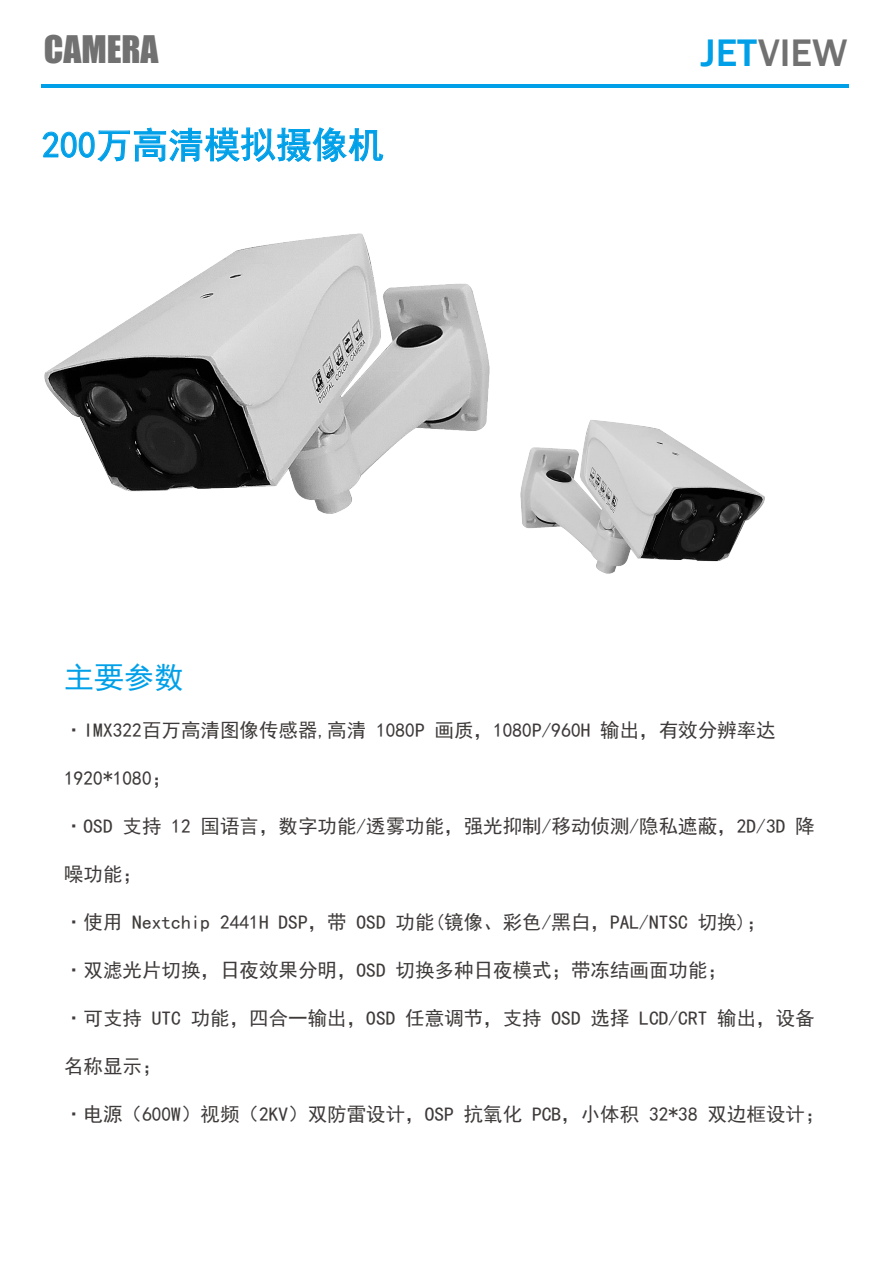
<style>
.page{position:relative;width:893px;height:1263px;background:#fff}
.page>*{position:absolute;margin:0;border:0;box-sizing:border-box;transform-origin:0 0}
.t1{font:500 39.45px "Franklin Gothic";color:#727171}
.t2{font:36.3px "Sim Hei";color:#00a0e9}
.t3{font:34.95px "Impact";color:#727171}
.t4{font:30.3px "Sim Hei";color:#00a0e9}
.t5{font:19.5px "Sim Hei";color:#3e3a39}
.s1{color:#00a0e9}
</style>
<div class="page">
<hr style="left:41px;top:84px;width:808px;height:3px;background:#00a0e9">
<svg style="left:43px;top:127px;width:340px;height:35px"></svg>
<img style="left:44px;top:233px;width:446px;height:281px">
<img style="left:520px;top:420px;width:245px;height:154px">
<h3 class="t3" style="left:44px;top:22px;width:116px">CAMERA</h3>
<h1 class="t1" style="left:701px;top:29px;width:148px"><span class="s1">JET</span>VIEW</h1>
<h2 class="t2" style="left:42px;top:126px;width:344px">200万高清模拟摄像机</h2>
<h3 class="t4" style="left:64px;top:662px;width:122px">主要参数</h3>
<p class="t5" style="left:64px;top:720px;width:713px">·IMX322百万高清图像传感器,高清 1080P 画质，1080P/960H 输出，有效分辨率达</p>
<p class="t5" style="left:64px;top:768px;width:109px">1920*1080；</p>
<p class="t5" style="left:64px;top:816px;width:752px">·OSD 支持 12 国语言，数字功能/透雾功能，强光抑制/移动侦测/隐私遮蔽，2D/3D 降</p>
<p class="t5" style="left:64px;top:864px;width:79px">噪功能；</p>
<p class="t5" style="left:64px;top:912px;width:704px">·使用 Nextchip 2441H DSP，带 OSD 功能(镜像、彩色/黑白，PAL/NTSC 切换)；</p>
<p class="t5" style="left:64px;top:960px;width:665px">·双滤光片切换，日夜效果分明，OSD 切换多种日夜模式；带冻结画面功能；</p>
<p class="t5" style="left:64px;top:1008px;width:752px">·可支持 UTC 功能，四合一输出，OSD 任意调节，支持 OSD 选择 LCD/CRT 输出，设备</p>
<p class="t5" style="left:64px;top:1056px;width:99px">名称显示；</p>
<p class="t5" style="left:64px;top:1104px;width:762px">·电源（600W）视频（2KV）双防雷设计，OSP 抗氧化 PCB，小体积 32*38 双边框设计；</p>
</div>
